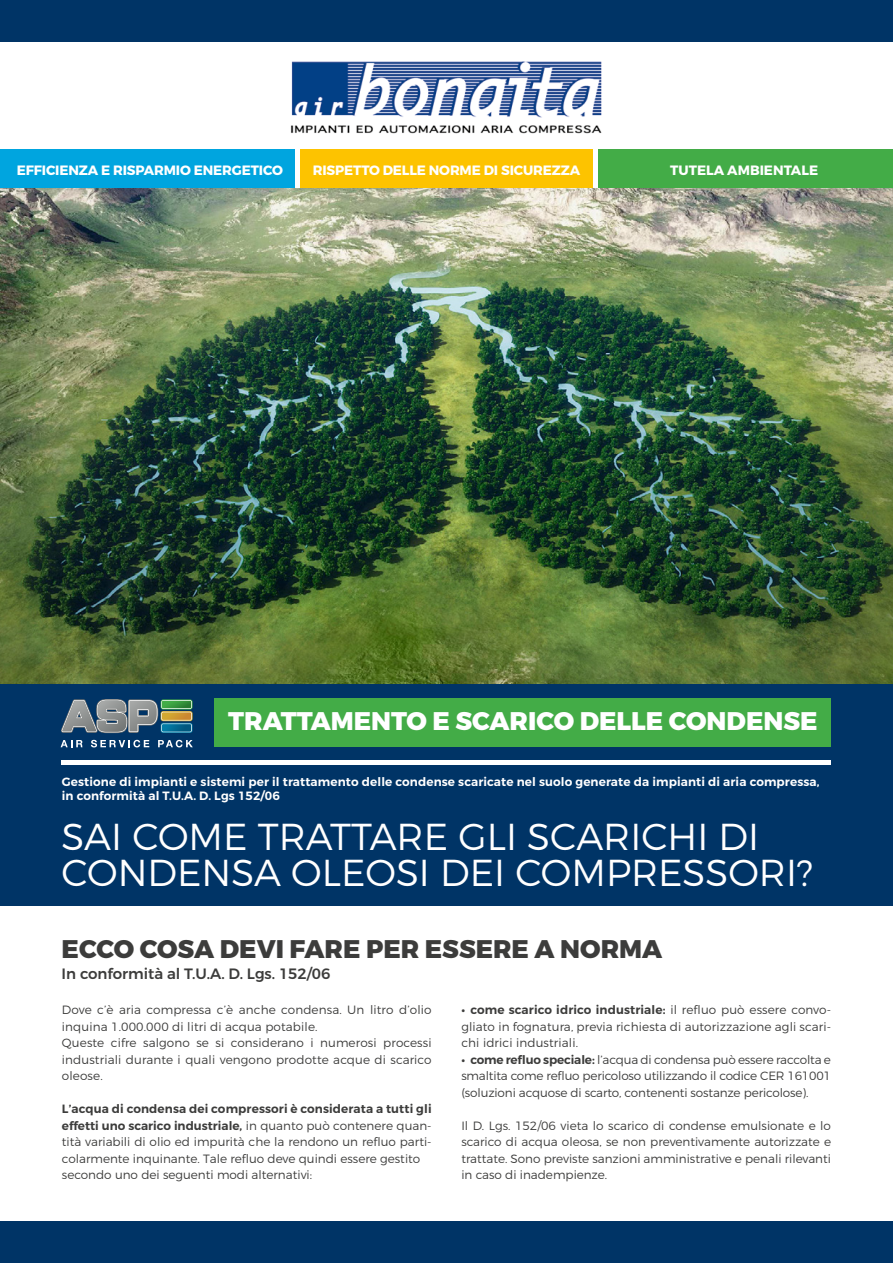
<style>
.page{position:relative;width:893px;height:1263px;background:#fff}
.page>*{position:absolute;margin:0;border:0;box-sizing:border-box;transform-origin:0 0}
.t1{font:300 37.5px/36px "Montserrat";color:#fff}
.t2{font:800 25.5px "Montserrat";color:#fff}
.t3{font:800 25.5px "Montserrat";color:#3c3c3b}
.t4{font:500 15px "Montserrat";color:#3c3c3b}
.t5{font:700 13.5px "Montserrat";letter-spacing:-.01em;color:#fff}
.t6{font:300 12px/16.5px "Montserrat";color:#3c3c3b;text-align:justify}
.t7{font:600 12px/14.4px "Montserrat";letter-spacing:.01em;color:#fff}
.s1{font-weight:600}
</style>
<div class="page">
<img style="left:0;top:188px;width:893px;height:496px">
<img style="left:290px;top:61px;width:312px;height:73px">
<div style="left:0;top:684px;width:893px;height:222px;background:#003466"></div>
<div style="left:215px;top:698px;width:616px;height:49px;background:#43ac47"></div>
<div style="left:0;top:1221px;width:893px;height:42px;background:#003466"></div>
<hr style="left:62px;top:761px;width:769px;height:4px;background:#fff">
<div style="left:0;top:150px;width:298px;height:38px;background:#00a5df"></div>
<div style="left:298px;top:150px;width:297px;height:38px;background:#fdc300"></div>
<div style="left:595px;top:150px;width:298px;height:38px;background:#43ac47"></div>
<hr style="left:296px;top:150px;width:4px;height:38px;background:#fff">
<hr style="left:593px;top:150px;width:4px;height:38px;background:#fff">
<svg style="left:61px;top:699px;width:132px;height:34px"></svg>
<svg style="left:61px;top:740px;width:22px;height:7px"></svg>
<svg style="left:91px;top:740px;width:58px;height:7px"></svg>
<svg style="left:158px;top:740px;width:35px;height:7px"></svg>
<div style="left:0;top:0;width:893px;height:41px;background:#003466"></div>
<p class="t5" style="left:17px;top:162px;width:268px">EFFICIENZA E RISPARMIO ENERGETICO</p>
<p class="t5" style="left:313px;top:162px;width:269px">RISPETTO DELLE NORME DI SICUREZZA</p>
<p class="t5" style="left:670px;top:162px;width:149px">TUTELA AMBIENTALE</p>
<h2 class="t2" style="left:228px;top:705px;width:591px">TRATTAMENTO E SCARICO DELLE CONDENSE</h2>
<p class="t7" style="left:62px;top:774px;width:759px">Gestione di impianti e sistemi per il trattamento delle condense scaricate nel suolo generate da impianti di aria compressa, in conformità al T.U.A. D. Lgs 152/06</p>
<h1 class="t1" style="left:62px;top:818px;width:753px">SAI COME TRATTARE GLI SCARICHI DI<br>CONDENSA OLEOSI DEI COMPRESSORI?</h1>
<h2 class="t3" style="left:62px;top:932px;width:602px">ECCO COSA DEVI FARE PER ESSERE A NORMA</h2>
<p class="t4" style="left:62px;top:964px;width:270px">In conformità al T.U.A. D. Lgs. 152/06</p>
<p class="t6" style="left:62px;top:1002px;width:371px;text-align:left">Dove c’è aria compressa c’è anche condensa. Un litro d’olio inquina 1.000.000 di litri di acqua potabile.<br>Queste cifre salgono se si considerano i numerosi processi industriali durante i quali vengono prodotte acque di scarico oleose.</p>
<p class="t6" style="left:62px;top:1101px;width:371px;text-align:left"><span class="s1">L’acqua di condensa dei compressori è considerata a tutti gli effetti uno scarico industriale,</span> in quanto può contenere quan&shy;tità variabili di olio ed impurità che la rendono un refluo parti&shy;colarmente inquinante. Tale refluo deve quindi essere gestito secondo uno dei seguenti modi alternativi:</p>
<p class="t6" style="left:461px;top:1002px;width:371px"><span class="s1">• come scarico idrico industriale:</span> il refluo può essere convo&shy;gliato in fognatura, previa richiesta di autorizzazione agli scari&shy;chi idrici industriali.</p>
<p class="t6" style="left:461px;top:1051px;width:371px"><span class="s1">• come refluo speciale:</span> l’acqua di condensa può essere raccolta e smaltita come refluo pericoloso utilizzando il codice CER 161001 (soluzioni acquose di scarto, contenenti sostanze pericolose).</p>
<p class="t6" style="left:461px;top:1117px;width:371px">Il D. Lgs. 152/06 vieta lo scarico di condense emulsionate e lo scarico di acqua oleosa, se non preventivamente autorizzate e trattate. Sono previste sanzioni amministrative e penali rilevanti in caso di inadempienze.</p>
</div>
